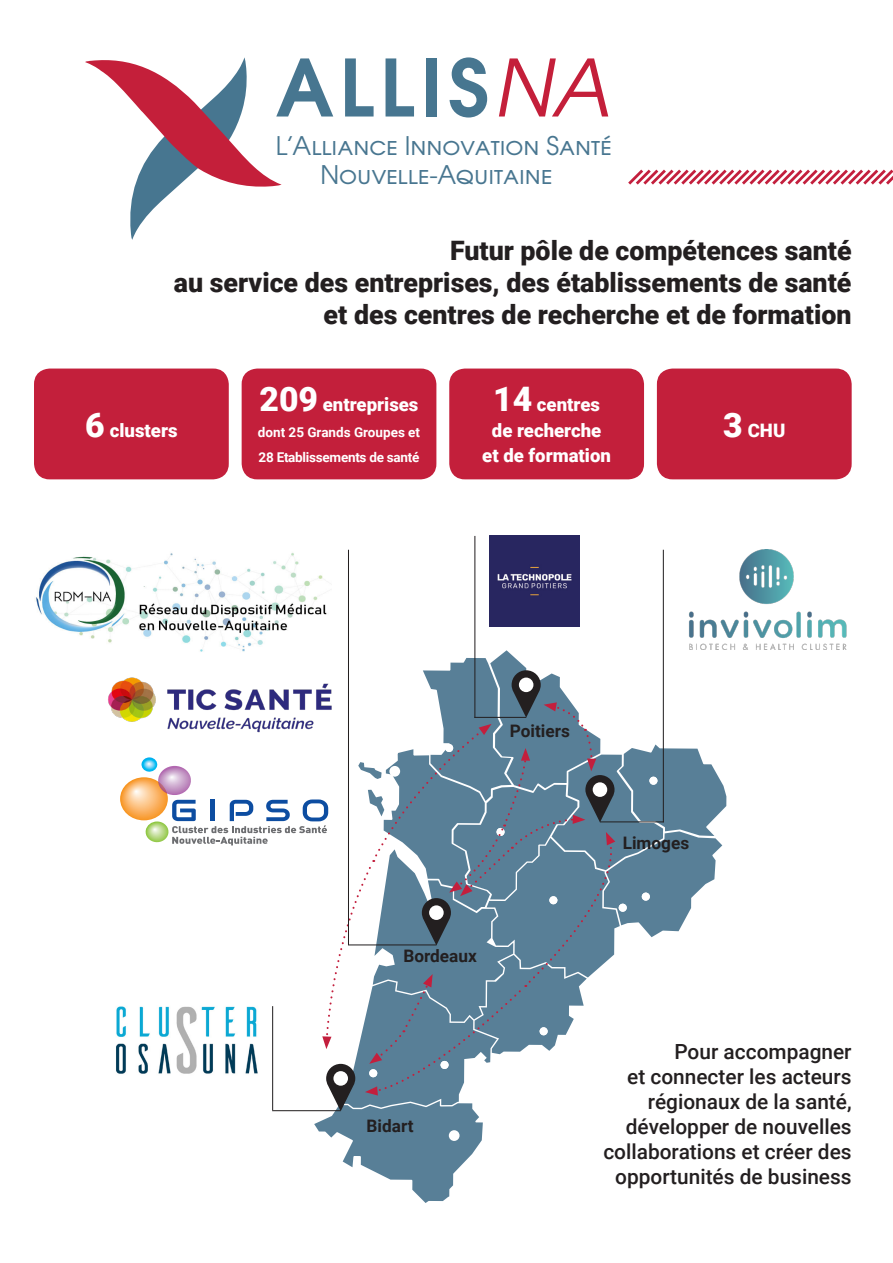
<style>
.page{position:relative;width:893px;height:1263px;background:#fff}
.page>*{position:absolute;margin:0;border:0;box-sizing:border-box;transform-origin:0 0}
.t1{font:700 78.6px "Te X Gyre Adventor";letter-spacing:.075em;color:#477690}
.t2{font:900 26.7px/32.1px "Roboto";color:#231f20;text-align:right}
.t3{font:25.5px/28.8px "Te X Gyre Adventor";color:#487690;text-align:center}
.t4{font:500 20.85px/25px "Roboto";color:#231f20;text-align:right}
.t5{font:900 18.6px/25.3px "Roboto";color:#fff;text-align:center}
.t6{font:700 17.25px "Roboto";color:#231f20}
.t7{font:700 13.5px/25.3px "Roboto";letter-spacing:-.02em;color:#fff}
.s1{font-weight:400;font-style:italic;color:#c41f3a}
.s2{font-size:33.75px}
</style>
<div class="page">
<svg style="left:628px;top:169px;width:265px;height:16px"></svg>
<svg style="left:85px;top:57px;width:197px;height:183px"></svg>
<div style="left:34px;top:369px;width:195px;height:110px;background:#c31f3b;border-radius:16px"></div>
<div style="left:242px;top:369px;width:194px;height:110px;background:#c31f3b;border-radius:16px"></div>
<div style="left:449px;top:369px;width:195px;height:110px;background:#c31f3b;border-radius:16px"></div>
<div style="left:657px;top:369px;width:195px;height:110px;background:#c31f3b;border-radius:16px"></div>
<img style="left:108px;top:681px;width:12px;height:37px">
<img style="left:116px;top:1006px;width:4px;height:68px">
<img style="left:689px;top:550px;width:158px;height:99px">
<hr style="left:663px;top:550px;width:1px;height:272px;background:#231f20">
<img style="left:490px;top:536px;width:90px;height:90px">
<svg style="left:120px;top:650px;width:606px;height:553px"></svg>
<hr style="left:348px;top:550px;width:1px;height:395px;background:#231f20">
<hr style="left:474px;top:717px;width:52px;height:1px;background:#231f20">
<hr style="left:474px;top:536px;width:1px;height:182px;background:#231f20">
<hr style="left:600px;top:821px;width:64px;height:1px;background:#231f20">
<img style="left:36px;top:552px;width:296px;height:100px">
<hr style="left:272px;top:1006px;width:1px;height:104px;background:#231f20">
<p class="t1" style="left:276px;top:19px;width:337px">ALLIS<span class="s1">NA</span></p>
<p class="t3" style="left:276px;top:130px;width:337px">L’Alliance Innovation Santé<br>Nouvelle-Aquitaine</p>
<p class="t2" style="left:174px;top:233px;width:679px">Futur pôle de compétences santé<br>au service des entreprises, des établissements de santé et des centres de recherche et de formation</p>
<p class="t5" style="left:85px;top:417px;width:94px"><span class="s2">6</span> clusters</p>
<p class="t5" style="left:260px;top:391px;width:160px"><span class="s2">209</span> entreprises</p>
<p class="t7" style="left:258px;top:419px;width:164px">dont 25 Grands Groupes et<br>28 Etablissements de santé</p>
<p class="t5" style="left:482px;top:391px;width:130px"><span class="s2">14</span> centres de recherche et de formation</p>
<p class="t5" style="left:723px;top:417px;width:64px"><span class="s2">3</span> CHU</p>
<p class="t6" style="left:510px;top:718px;width:62px">Poitiers</p>
<p class="t6" style="left:403px;top:943px;width:75px">Bordeaux</p>
<p class="t6" style="left:367px;top:1113px;width:48px">Bidart</p>
<p class="t6" style="left:623px;top:831px;width:68px">Limoges</p>
<p class="t4" style="left:603px;top:1038px;width:250px">Pour accompagner<br>et connecter les acteurs régionaux de la santé, développer de nouvelles collaborations et créer des opportunités de business</p>
</div>
